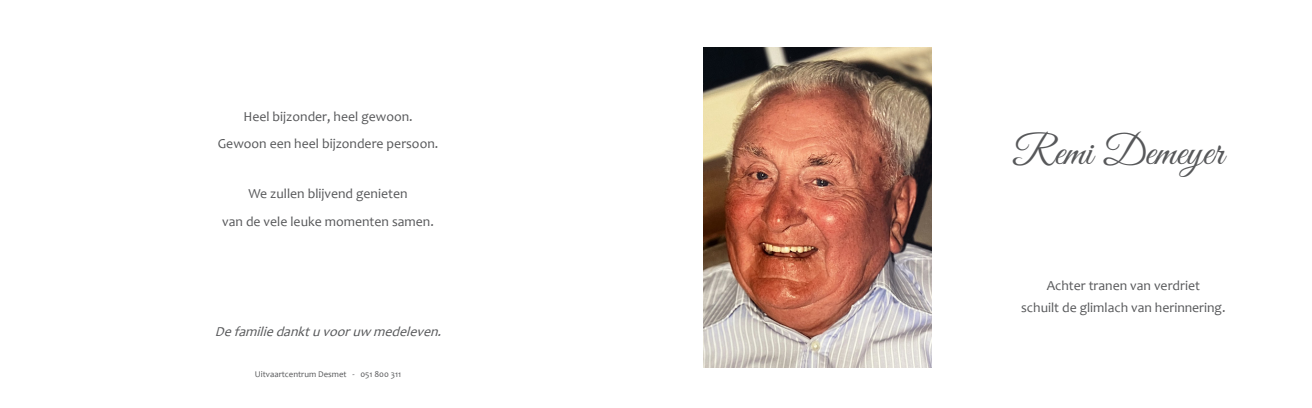
<style>
.page{position:relative;width:1312px;height:408px;background:#fff}
.page>*{position:absolute;margin:0;border:0;box-sizing:border-box;transform-origin:0 0}
.t1{font:41.25px "Great Vibes";color:#57585a}
.t2{font:13.75px "Candara";color:#57585a}
.t3{font:italic 13.75px "Candara";color:#57585a}
.t4{font:8.75px "Candara";color:#57585a}
</style>
<div class="page">
<img style="left:703px;top:48px;width:228px;height:319px">
<p class="t2" style="left:243px;top:108px;width:171px">Heel bijzonder, heel gewoon.</p>
<p class="t2" style="left:218px;top:135px;width:222px">Gewoon een heel bijzondere persoon.</p>
<p class="t2" style="left:248px;top:185px;width:161px">We zullen blijvend genieten</p>
<p class="t2" style="left:222px;top:213px;width:213px">van de vele leuke momenten samen.</p>
<p class="t3" style="left:215px;top:323px;width:232px">Defamiliedanktuvooruw medeleven.</p>
<p class="t4" style="left:255px;top:369px;width:148px">Uitvaartcentrum Desmet - 051 800 311</p>
<p class="t1" style="left:1011px;top:129px;width:213px">Remi Demeyer</p>
<p class="t2" style="left:1046px;top:277px;width:155px">Achter tranen van verdriet</p>
<p class="t2" style="left:1020px;top:298px;width:206px">schuilt de glimlach van herinnering.</p>
</div>
